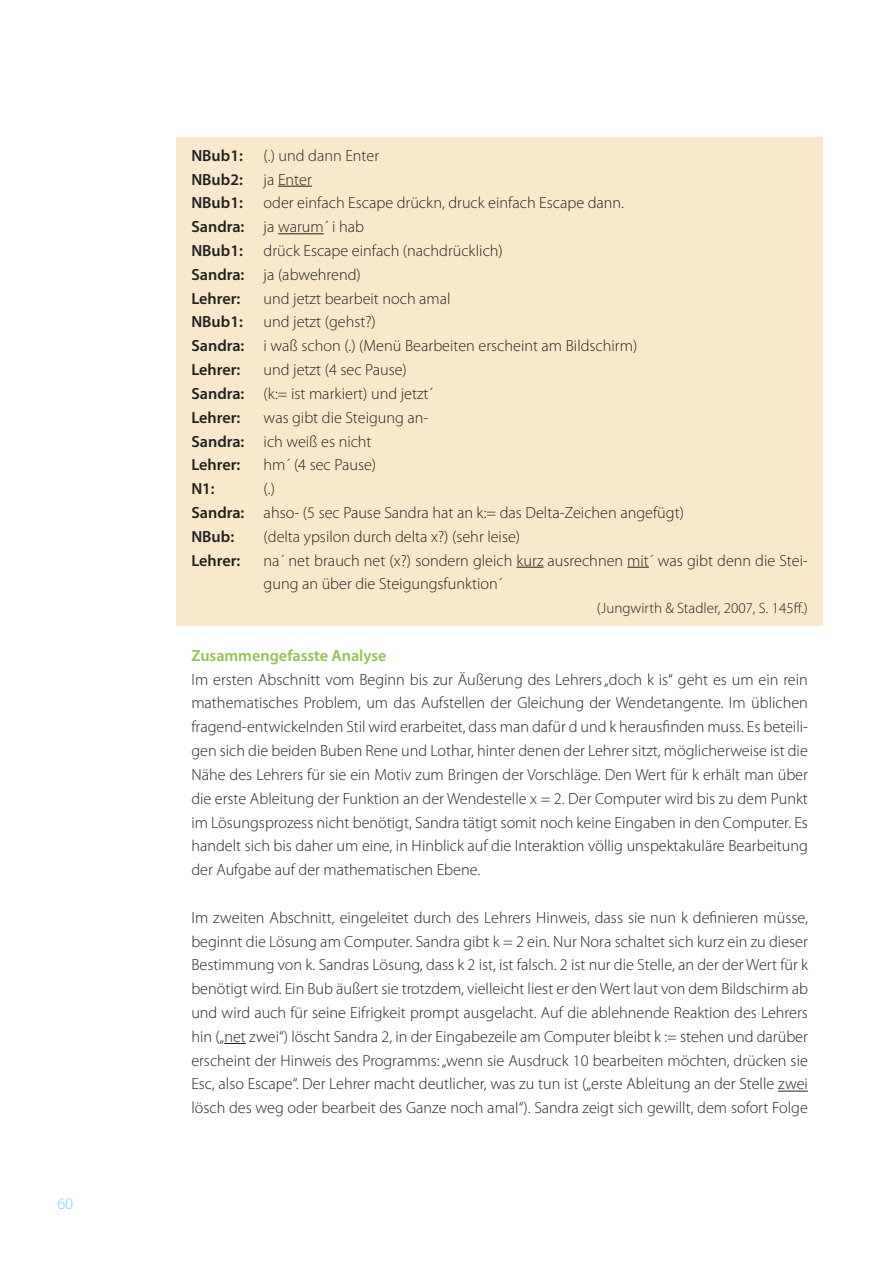
<style>
.page{position:relative;width:893px;height:1263px;background:#fff}
.page>*{position:absolute;margin:0;border:0;box-sizing:border-box;transform-origin:0 0}
.t1{font:300 16.2px/23.9px "Myriad Pro";color:#231f20;text-align:justify}
.t2{font:600 16.2px "Myriad Pro";color:#231f20}
.t3{font:600 16.2px "Myriad Pro";color:#93c14e}
.t4{font:300 16.2px "Myriad Pro";color:#6bcff6}
.t5{font:300 15px "Myriad Pro";color:#231f20}
.s1{font-weight:600}
</style>
<div class="page">
<div style="left:176px;top:137px;width:647px;height:488px;background:#f9e8cc"></div>
<hr style="left:278px;top:186px;width:34px;height:1px;background:#231f20">
<hr style="left:278px;top:233px;width:46px;height:1px;background:#231f20">
<svg style="left:516px;top:567px;width:27px;height:1px"></svg>
<svg style="left:627px;top:567px;width:22px;height:1px"></svg>
<svg style="left:224px;top:1043px;width:22px;height:1px"></svg>
<hr style="left:778px;top:1091px;width:30px;height:1px;background:#231f20">
<p class="t4" style="left:57px;top:1194px;width:17px">60</p>
<p class="t2" style="left:191px;top:145px;width:53px">NBub1:</p>
<p class="t1" style="left:264px;top:143px;width:117px">(.) und dann Enter</p>
<p class="t2" style="left:191px;top:169px;width:53px">NBub2:</p>
<p class="t1" style="left:264px;top:167px;width:50px">ja Enter</p>
<p class="t2" style="left:191px;top:193px;width:53px">NBub1:</p>
<p class="t1" style="left:264px;top:191px;width:362px">oder einfach Escape drückn, druck einfach Escape dann.</p>
<p class="t1" style="left:191px;top:215px;width:174px"><span class="s1">Sandra:</span> ja warum´ i hab</p>
<p class="t2" style="left:191px;top:240px;width:53px">NBub1:</p>
<p class="t1" style="left:264px;top:238px;width:241px">drück Escape einfach (nachdrücklich)</p>
<p class="t1" style="left:191px;top:262px;width:171px"><span class="s1">Sandra:</span> ja (abwehrend)</p>
<p class="t2" style="left:191px;top:288px;width:51px">Lehrer:</p>
<p class="t1" style="left:264px;top:286px;width:189px">und jetzt bearbeit noch amal</p>
<p class="t2" style="left:191px;top:312px;width:53px">NBub1:</p>
<p class="t1" style="left:264px;top:310px;width:114px">und jetzt (gehst?)</p>
<p class="t1" style="left:191px;top:334px;width:448px"><span class="s1">Sandra:</span> i waß schon (.) (Menü Bearbeiten erscheint am Bildschirm)</p>
<p class="t2" style="left:191px;top:359px;width:51px">Lehrer:</p>
<p class="t1" style="left:264px;top:358px;width:145px">und jetzt (4 sec Pause)</p>
<p class="t1" style="left:191px;top:381px;width:244px"><span class="s1">Sandra:</span> (k:= ist markiert) und jetzt´</p>
<p class="t2" style="left:191px;top:407px;width:51px">Lehrer:</p>
<p class="t1" style="left:264px;top:405px;width:166px">was gibt die Steigung an-</p>
<p class="t1" style="left:191px;top:429px;width:182px"><span class="s1">Sandra:</span> ich weiß es nicht</p>
<p class="t2" style="left:191px;top:455px;width:51px">Lehrer:</p>
<p class="t1" style="left:264px;top:453px;width:114px">hm´ (4 sec Pause)</p>
<p class="t2" style="left:191px;top:478px;width:25px">N1:</p>
<p class="t1" style="left:264px;top:477px;width:13px">(.)</p>
<p class="t1" style="left:191px;top:500px;width:494px"><span class="s1">Sandra:</span> ahso- (5 sec Pause Sandra hat an k:= das Delta-Zeichen angefügt)</p>
<p class="t2" style="left:191px;top:526px;width:44px">NBub:</p>
<p class="t1" style="left:264px;top:524px;width:258px">(delta ypsilon durch delta x?) (sehr leise)</p>
<p class="t2" style="left:191px;top:550px;width:51px">Lehrer:</p>
<p class="t1" style="left:264px;top:548px;width:546px">na´ net brauch net (x?) sondern gleich kurz ausrechnen mit´ was gibt denn die Stei&shy;gung an über die Steigungsfunktion´</p>
<p class="t5" style="left:597px;top:599px;width:212px">(Jungwirth &amp; Stadler, 2007, S. 145ff.)</p>
<p class="t3" style="left:191px;top:645px;width:197px">Zusammengefasste Analyse</p>
<p class="t1" style="left:191px;top:667px;width:618px">Im ersten Abschnitt vom Beginn bis zur Äußerung des Lehrers„doch k is“ geht es um ein rein mathematisches Problem, um das Aufstellen der Gleichung der Wendetangente. Im üblichen fragend-entwickelnden Stil wird erarbeitet, dass man dafür d und k herausfinden muss. Es beteili&shy;gen sich die beiden Buben Rene und Lothar, hinter denen der Lehrer sitzt, möglicherweise ist die Nähe des Lehrers für sie ein Motiv zum Bringen der Vorschläge. Den Wert für k erhält man über die erste Ableitung der Funktion an der Wendestelle x = 2. Der Computer wird bis zu dem Punkt im Lösungsprozess nicht benötigt, Sandra tätigt somit noch keine Eingaben in den Computer. Es handelt sich bis daher um eine, in Hinblick auf die Interaktion völlig unspektakuläre Bearbeitung der Aufgabe auf der mathematischen Ebene.</p>
<p class="t1" style="left:191px;top:905px;width:618px">Im zweiten Abschnitt, eingeleitet durch des Lehrers Hinweis, dass sie nun k definieren müsse, beginnt die Lösung am Computer. Sandra gibt k = 2 ein. Nur Nora schaltet sich kurz ein zu dieser Bestimmung von k. Sandras Lösung, dass k 2 ist, ist falsch. 2 ist nur die Stelle, an der der Wert für k benötigt wird. Ein Bub äußert sie trotzdem, vielleicht liest er den Wert laut von dem Bildschirm ab und wird auch für seine Eifrigkeit prompt ausgelacht. Auf die ablehnende Reaktion des Lehrers hin („net zwei“) löscht Sandra 2, in der Eingabezeile am Computer bleibt k := stehen und darüber erscheint der Hinweis des Programms:„wenn sie Ausdruck 10 bearbeiten möchten, drücken sie Esc, also Escape“. Der Lehrer macht deutlicher, was zu tun ist („erste Ableitung an der Stelle zwei lösch des weg oder bearbeit des Ganze noch amal“). Sandra zeigt sich gewillt, dem sofort Folge</p>
</div>
